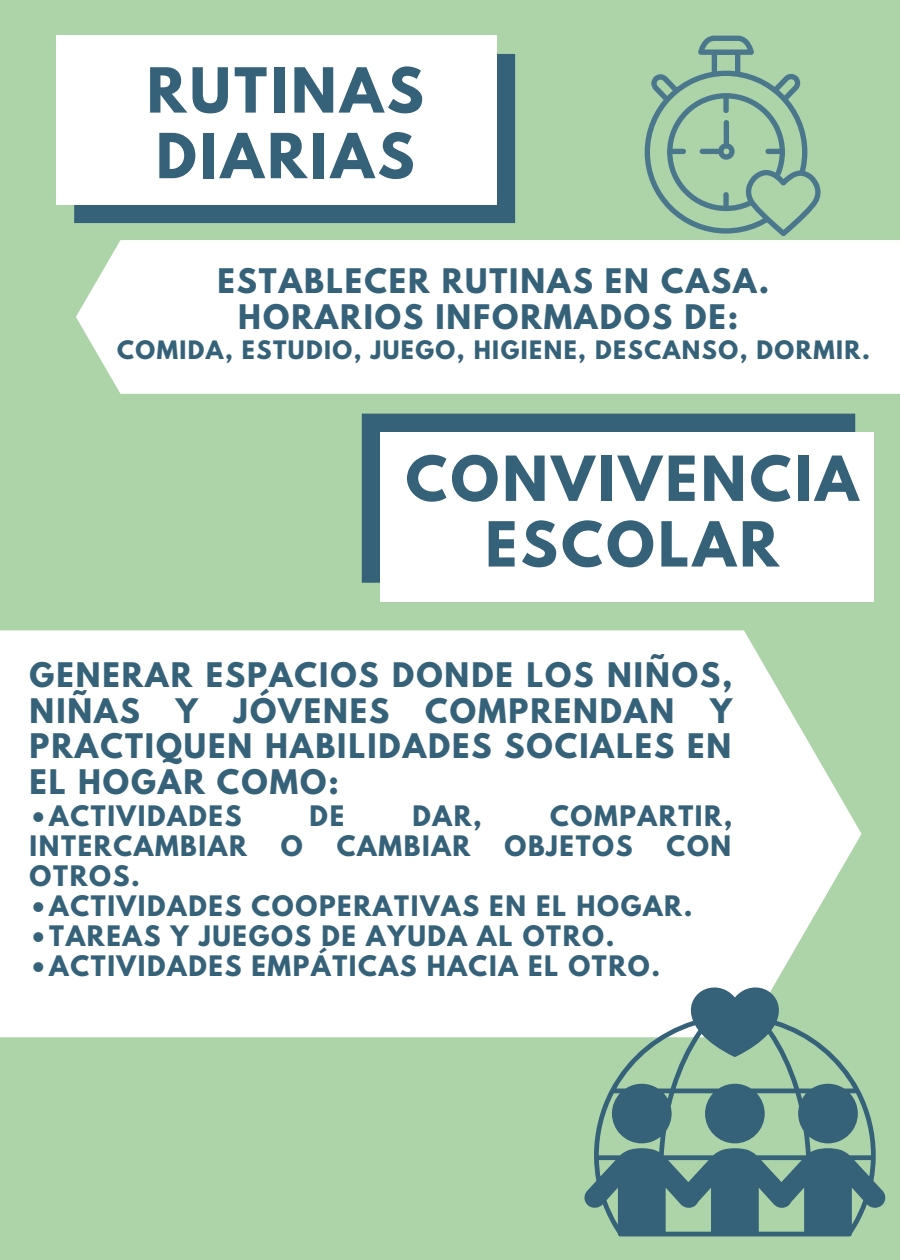
<style>
.page{position:relative;width:900px;height:1260px;background:#add4a9}
.page>*{position:absolute;margin:0;border:0;box-sizing:border-box;transform-origin:0 0}
.t1{font:700 55px/65.5px "League Spartan";letter-spacing:.065em;color:#356279}
.t2{font:700 30px/35.5px "League Spartan";letter-spacing:.065em;color:#356279;text-align:justify}
.t3{font:700 25px "League Spartan";letter-spacing:.065em;color:#356279}
.t4{font:700 22.5px "League Spartan";letter-spacing:.065em;color:#356279}
</style>
<div class="page">
<div style="left:74px;top:54px;width:441px;height:169px;background:#356279"></div>
<div style="left:56px;top:36px;width:441px;height:169px;background:#fff"></div>
<div style="left:76px;top:240px;width:824px;height:154px;background:#fff"></div>
<div style="left:0;top:630px;width:862px;height:407px;background:#fff"></div>
<div style="left:362px;top:414px;width:493px;height:169px;background:#356279"></div>
<div style="left:380px;top:432px;width:494px;height:169px;background:#fff"></div>
<svg style="left:584px;top:985px;width:302px;height:251px"></svg>
<svg style="left:645px;top:36px;width:176px;height:200px"></svg>
<p class="t1" style="left:147px;top:65px;width:278px">RUTINAS<br>DIARIAS</p>
<p class="t2" style="left:217px;top:267px;width:553px">ESTABLECER RUTINAS EN CASA.</p>
<p class="t2" style="left:238px;top:303px;width:501px">HORARIOS INFORMADOS DE:</p>
<p class="t4" style="left:117px;top:338px;width:754px">COMIDA, ESTUDIO, JUEGO, HIGIENE, DESCANSO, DORMIR.</p>
<p class="t1" style="left:406px;top:453px;width:454px;text-align:center">CONVIVENCIA<br>ESCOLAR</p>
<p class="t2" style="left:30px;top:661px;width:705px">GENERAR ESPACIOS DONDE LOS NIÑOS, NIÑAS Y JÓVENES COMPRENDAN Y PRACTIQUEN HABILIDADES SOCIALES EN EL HOGAR COMO:</p>
<p class="t3" style="left:30px;top:803px;width:213px">•ACTIVIDADES</p>
<p class="t3" style="left:310px;top:803px;width:36px">DE</p>
<p class="t3" style="left:412px;top:803px;width:71px">DAR,</p>
<p class="t3" style="left:550px;top:803px;width:184px">COMPARTIR,</p>
<p class="t3" style="left:30px;top:833px;width:219px">INTERCAMBIAR</p>
<p class="t3" style="left:281px;top:833px;width:23px">O</p>
<p class="t3" style="left:337px;top:833px;width:135px">CAMBIAR</p>
<p class="t3" style="left:504px;top:833px;width:130px">OBJETOS</p>
<p class="t3" style="left:667px;top:833px;width:66px">CON</p>
<p class="t3" style="left:30px;top:863px;width:112px">OTROS.</p>
<p class="t3" style="left:30px;top:893px;width:664px">•ACTIVIDADES COOPERATIVAS EN EL HOGAR.</p>
<p class="t3" style="left:30px;top:923px;width:586px">•TAREAS Y JUEGOS DE AYUDA AL OTRO.</p>
<p class="t3" style="left:30px;top:953px;width:632px">•ACTIVIDADES EMPÁTICAS HACIA EL OTRO.</p>
</div>
